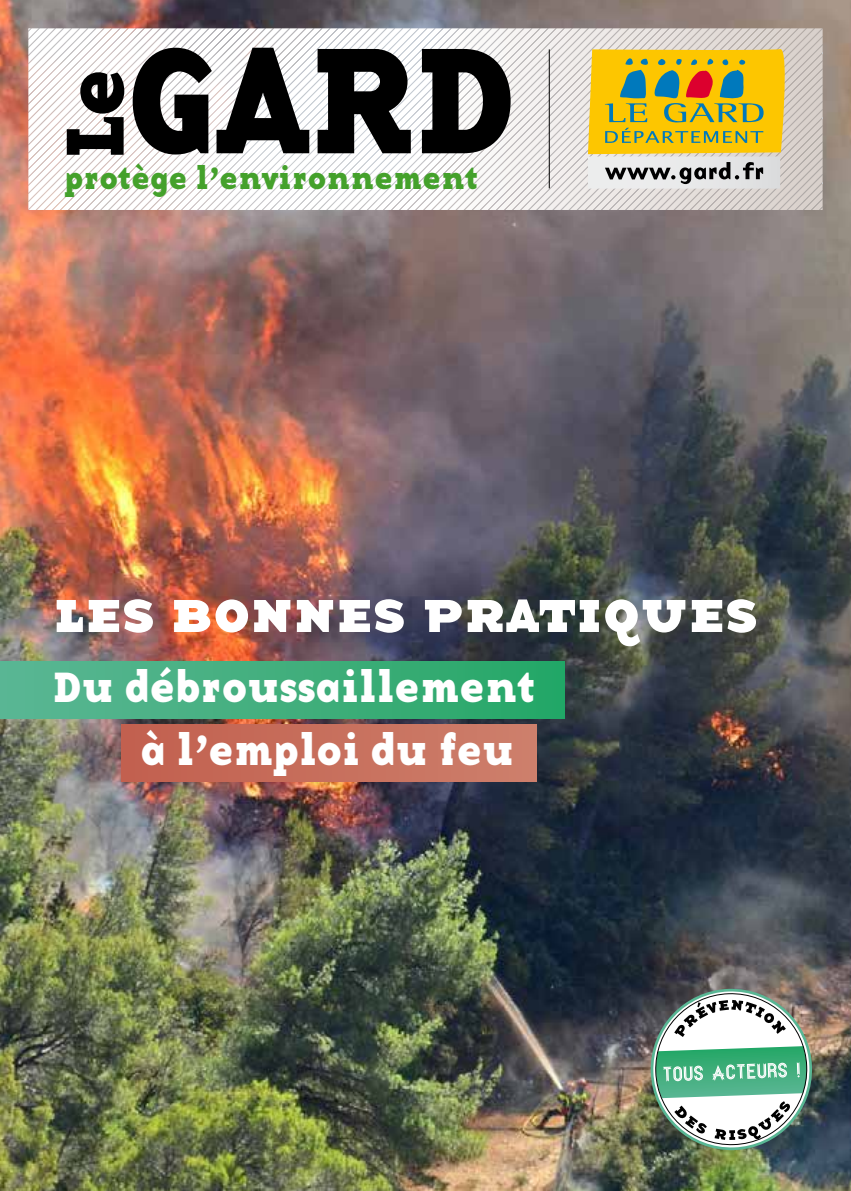
<style>
.page{position:relative;width:851px;height:1191px;background:#fff}
.page>*{position:absolute;margin:0;border:0;box-sizing:border-box;transform-origin:0 0}
.t1{font:64px "Base Twelve Serif SCB";color:#fff}
.t2{font:44px/63.2px "Base Twelve Serif B";letter-spacing:-.01em;color:#fff}
.t3{font:32px "Base Twelve Serif B";color:#44a12b}
</style>
<div class="page">
<img style="left:0;top:0;width:850px;height:1191px">
<svg style="left:650px;top:988px;width:162px;height:163px"></svg>
<div style="left:0;top:662px;width:564px;height:56px;background:linear-gradient(to right,#5cb694,#26a767)"></div>
<div style="left:122px;top:724px;width:414px;height:57px;background:linear-gradient(to right,#c25f4e,#cd7f6b)"></div>
<svg style="left:28px;top:28px;width:794px;height:182px"></svg>
<p class="t3" style="left:65px;top:157px;width:415px">protège l’environnement</p>
<h1 class="t1" style="left:53px;top:568px;width:705px">les bonnes pratiques</h1>
<p class="t2" style="left:140px;top:654px;width:397px;text-indent:-88px">Du débroussaillement à l’emploi du feu</p>
</div>
